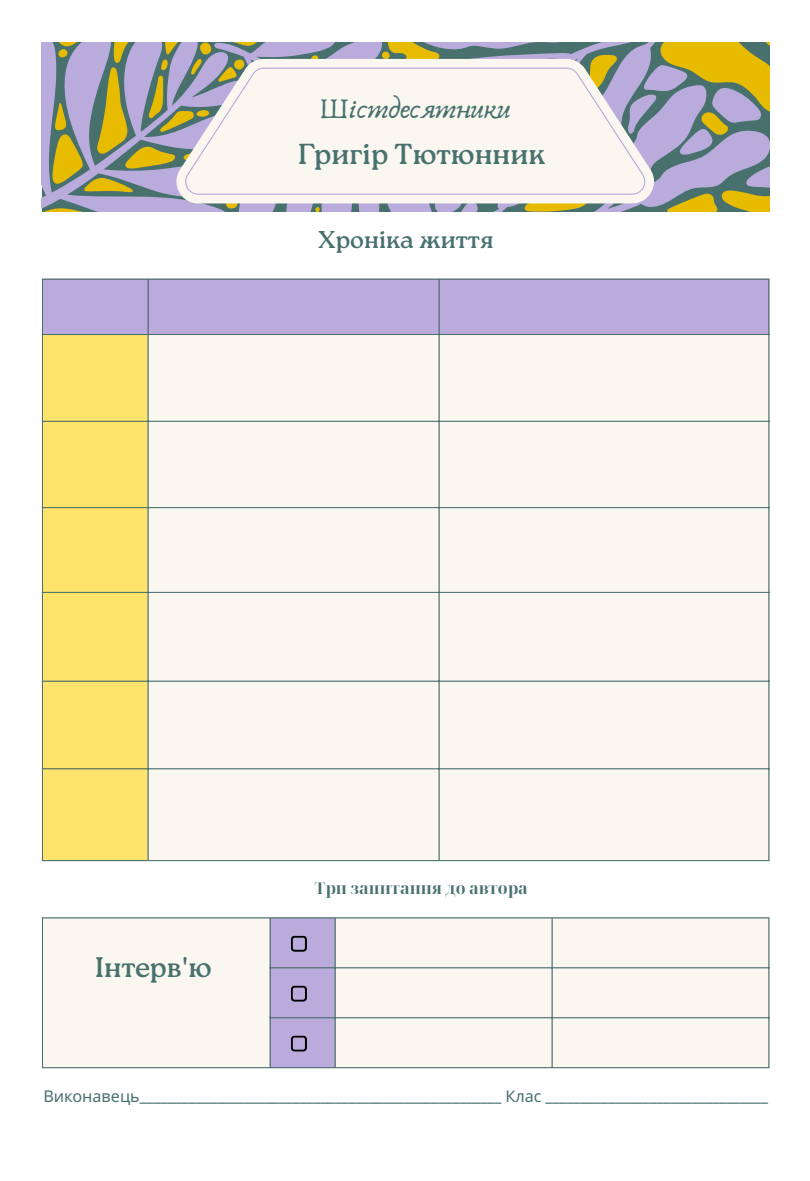
<style>
.page{position:relative;width:810px;height:1181px;background:#fff}
.page>*{position:absolute;margin:0;border:0;box-sizing:border-box;transform-origin:0 0}
.t1{font:29.4px "Anaktoria";color:#48716e}
.t2{font:28.95px "Roca Two";color:#48716e}
.t3{font:28.35px "Roca Two";color:#48716e}
.t4{font:24.3px "Roca Two";color:#48716e}
.t5{font:16.2px "Canva Sans";color:#48716e}
.t6{font:700 16.2px "Noto Serif Display";color:#48716e}
.s1{font-family:"Noto Sans"}
</style>
<div class="page">
<svg style="left:42px;top:42px;width:359px;height:170px;background:#9f9c93"></svg>
<svg style="left:404px;top:42px;width:366px;height:170px;background:#a09c81"></svg>
<svg style="left:171px;top:59px;width:489px;height:144px;fill:#faf7f0"></svg>
<svg style="left:185px;top:68px;width:460px;height:127px;fill:#faf7f0"></svg>
<div style="left:43px;top:279px;width:725px;height:55px;background:#baabdc"></div>
<div style="left:43px;top:335px;width:104px;height:525px;background:#ffe36b"></div>
<div style="left:149px;top:335px;width:619px;height:525px;background:#faf7f0"></div>
<hr style="left:42px;top:279px;width:1px;height:581px;background:#48716e">
<hr style="left:147px;top:279px;width:2px;height:581px;background:#48716e">
<hr style="left:439px;top:279px;width:1px;height:581px;background:#48716e">
<hr style="left:768px;top:279px;width:1px;height:581px;background:#48716e">
<hr style="left:42px;top:278px;width:727px;height:1px;background:#48716e">
<hr style="left:42px;top:334px;width:727px;height:1px;background:#48716e">
<hr style="left:42px;top:421px;width:727px;height:1px;background:#48716e">
<hr style="left:42px;top:507px;width:727px;height:1px;background:#48716e">
<hr style="left:42px;top:592px;width:727px;height:1px;background:#48716e">
<hr style="left:42px;top:680px;width:727px;height:1px;background:#48716e">
<hr style="left:42px;top:768px;width:727px;height:1px;background:#48716e">
<hr style="left:42px;top:860px;width:727px;height:1px;background:#48716e">
<div style="left:43px;top:918px;width:725px;height:149px;background:#faf7f0"></div>
<div style="left:271px;top:918px;width:64px;height:149px;background:#baabdc"></div>
<hr style="left:42px;top:918px;width:1px;height:149px;background:#48716e">
<hr style="left:270px;top:918px;width:1px;height:149px;background:#48716e">
<hr style="left:335px;top:918px;width:1px;height:149px;background:#48716e">
<hr style="left:552px;top:918px;width:1px;height:149px;background:#48716e">
<hr style="left:768px;top:918px;width:1px;height:149px;background:#48716e">
<hr style="left:42px;top:917px;width:727px;height:1px;background:#48716e">
<hr style="left:270px;top:967px;width:499px;height:1px;background:#48716e">
<hr style="left:270px;top:1017px;width:499px;height:1px;background:#48716e">
<hr style="left:42px;top:1067px;width:727px;height:1px;background:#48716e">
<p class="t1" style="left:320px;top:91px;width:193px">Шістдесятники</p>
<p class="t2" style="left:298px;top:137px;width:249px">Григір Тютюнник</p>
<p class="t4" style="left:318px;top:226px;width:177px">Хроніка життя</p>
<p class="t3" style="left:95px;top:950px;width:118px">Інтерв'ю</p>
<p class="t6" style="left:315px;top:876px;width:215px">Три запитання до автора</p>
<p class="t5" style="left:43px;top:1085px;width:726px"><span class="s1">Виконавець</span>____________________________________________________ <span class="s1">Клас</span> ________________________________</p>
</div>
